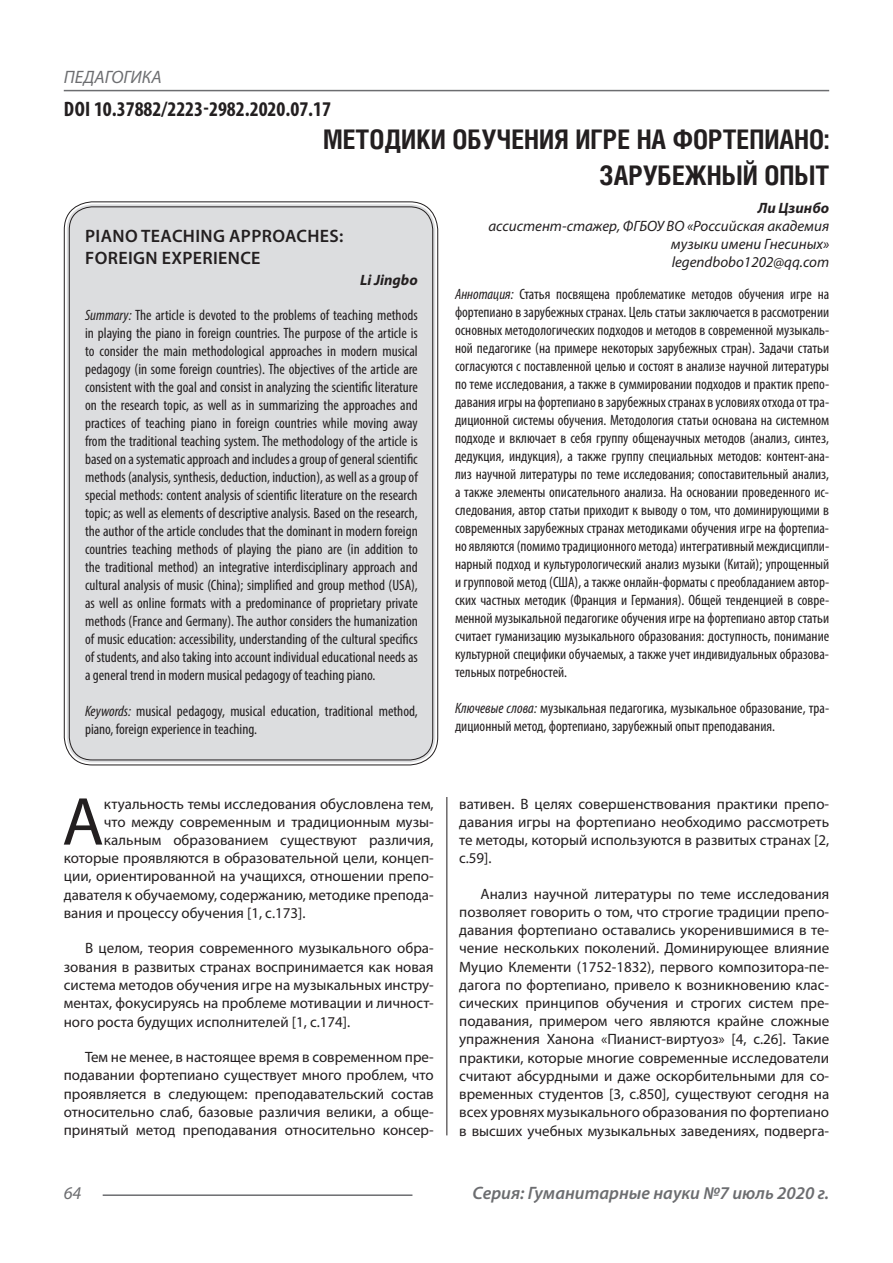
<style>
.page{position:relative;width:893px;height:1263px;background:#fff}
.page>*{position:absolute;margin:0;border:0;box-sizing:border-box;transform-origin:0 0}
.Статья_текст_первый{font:68.4px "Myriad Pro";color:#231f20}
.Статья_название{font:700 27px/36px "Helios Cond C";color:#231f20;text-align:right}
.ДОИ{font:700 condensed 21px "Myriad Pro";color:#231f20}
.Статья_название_англ{font:600 18px/21.6px "Myriad Pro";letter-spacing:.02em;color:#231f20}
.t1{font:italic 600 18px "Myriad Pro";color:#6c6d70}
.t2{font:italic 18px "Myriad Pro";color:#6c6d70}
.Статья_аннотация_тек{font:condensed 15px/18px "Myriad Pro";color:#231f20;text-align:justify}
.Статья_аннотация_анг{font:condensed 15px/18px "Myriad Pro";color:#231f20;text-align:justify}
.Статья_текст{font:15px/18.3px "Myriad Pro";color:#231f20;text-align:justify}
.Статья_текст_первый-2{font:15px "Myriad Pro";color:#231f20}
.Статья_автор_инфо{font:italic 15px/18px "Myriad Pro";color:#231f20;text-align:right}
.Статья_автор_инфо-2{font:italic 700 15px "Myriad Pro";color:#231f20}
.Статья_автор_англ{font:italic 700 15px "Myriad Pro";color:#231f20}
.s1{font-style:italic}
</style>
<div class="page">
<hr style="left:446px;top:128px;width:1px;height:1007px;background:#231f20">
<hr style="left:103px;top:1194px;width:309px;height:2px;background:#6c6d70">
<hr style="left:64px;top:90px;width:765px;height:1px;background:#6c6d70">
<div style="left:443px;top:127px;width:16px;height:670px;background:#fff"></div>
<div style="left:67px;top:204px;width:368px;height:558px;background:#dcdddf;border-radius:26px"></div>
<p class="t2" style="left:64px;top:66px;width:100px">ПЕДАГОГИКА</p>
<p class="ДОИ" style="left:64px;top:95px;width:269px">DOI 10.37882/2223-2982.2020.07.17</p>
<p class="Статья_название" style="left:323px;top:121px;width:508px">МЕТОДИКИ ОБУЧЕНИЯ ИГРЕ НА ФОРТЕПИАНО:<br>ЗАРУБЕЖНЫЙ ОПЫТ</p>
<p class="Статья_автор_инфо-2" style="left:758px;top:198px;width:73px">Ли Цзинбо</p>
<p class="Статья_автор_инфо" style="left:488px;top:216px;width:342px">ассистент-стажер, ФГБОУ ВО «Российская академия музыки имени Гнесиных»</p>
<p class="Статья_автор_инфо" style="left:672px;top:252px;width:159px">legendbobo1202@qq.com</p>
<p class="Статья_аннотация_тек" style="left:455px;top:285px;width:376px"><span class="s1">Аннотация:</span> Статья посвящена проблематике методов обучения игре на фортепиано в зарубежных странах. Цель статьи заключается в рассмотрении основных методологических подходов и методов в современной музыкаль&shy;ной педагогике (на примере некоторых зарубежных стран). Задачи статьи согласуются с поставленной целью и состоят в анализе научной литературы по теме исследования, а также в суммировании подходов и практик препо&shy;давания игры на фортепиано в зарубежных странах в условиях отхода от тра&shy;диционной системы обучения. Методология статьи основана на системном подходе и включает в себя группу общенаучных методов (анализ, синтез, дедукция, индукция), а также группу специальных методов: контент-ана&shy;лиз научной литературы по теме исследования; сопоставительный анализ, а также элементы описательного анализа. На основании проведенного ис&shy;следования, автор статьи приходит к выводу о том, что доминирующими в современных зарубежных странах методиками обучения игре на фортепиа&shy;но являются (помимо традиционного метода) интегративный междисципли&shy;нарный подход и культурологический анализ музыки (Китай); упрощенный и групповой метод (США), а также онлайн-форматы с преобладанием автор&shy;ских частных методик (Франция и Германия). Общей тенденцией в совре&shy;менной музыкальной педагогике обучения игре на фортепиано автор статьи считает гуманизацию музыкального образования: доступность, понимание культурной специфики обучаемых, а также учет индивидуальных образова&shy;тельных потребностей.</p>
<p class="Статья_аннотация_тек" style="left:455px;top:699px;width:376px"><span class="s1">Ключевые слова:</span> музыкальная педагогика, музыкальное образование, тра&shy;диционный метод, фортепиано, зарубежный опыт преподавания.</p>
<p class="Статья_название_англ" style="left:85px;top:225px;width:260px">PIANO TEACHING APPROACHES:<br>FOREIGN EXPERIENCE</p>
<p class="Статья_автор_англ" style="left:360px;top:271px;width:59px">Li Jingbo</p>
<p class="Статья_аннотация_анг" style="left:85px;top:306px;width:334px"><span class="s1">Summary:</span> The article is devoted to the problems of teaching methods in playing the piano in foreign countries. The purpose of the article is to consider the main methodological approaches in modern musical pedagogy (in some foreign countries). The objectives of the article are consistent with the goal and consist in analyzing the scientific literature on the research topic, as well as in summarizing the approaches and practices of teaching piano in foreign countries while moving away from the traditional teaching system. The methodology of the article is based on a systematic approach and includes a group of general scientific methods (analysis, synthesis, deduction, induction), as well as a group of special methods: content analysis of scientific literature on the research topic; as well as elements of descriptive analysis. Based on the research, the author of the article concludes that the dominant in modern foreign countries teaching methods of playing the piano are (in addition to the traditional method) an integrative interdisciplinary approach and cultural analysis of music (China); simplified and group method (USA), as well as online formats with a predominance of proprietary private methods (France and Germany). The author considers the humanization of music education: accessibility, understanding of the cultural specifics of students, and also taking into account individual educational needs as a general trend in modern musical pedagogy of teaching piano.</p>
<p class="Статья_аннотация_анг" style="left:85px;top:702px;width:334px"><span class="s1">Keywords:</span> musical pedagogy, musical education, traditional method, piano, foreign experience in teaching.</p>
<p class="Статья_текст_первый" style="left:62px;top:779px;width:43px">А</p>
<p class="Статья_текст_первый-2" style="left:104px;top:794px;width:331px">ктуальность темы исследования обусловлена тем,</p>
<p class="Статья_текст_первый-2" style="left:104px;top:812px;width:331px">что между современным и традиционным музы-</p>
<p class="Статья_текст_первый-2" style="left:104px;top:830px;width:331px">кальным образованием существуют различия,</p>
<p class="Статья_текст_первый-2" style="left:64px;top:849px;width:371px">которые проявляются в образовательной цели, концеп-</p>
<p class="Статья_текст_первый-2" style="left:64px;top:867px;width:371px">ции, ориентированной на учащихся, отношении препо-</p>
<p class="Статья_текст_первый-2" style="left:64px;top:885px;width:371px">давателя к обучаемому, содержанию, методике препода-</p>
<p class="Статья_текст_первый-2" style="left:64px;top:904px;width:243px">вания и процессу обучения [1, с.173].</p>
<p class="Статья_текст" style="left:64px;top:939px;width:371px;text-indent:21px">В целом, теория современного музыкального обра&shy;зования в развитых странах воспринимается как новая система методов обучения игре на музыкальных инстру&shy;ментах, фокусируясь на проблеме мотивации и личност&shy;ного роста будущих исполнителей [1, c.174].</p>
<p class="Статья_текст" style="left:64px;top:1048px;width:371px;text-indent:21px">Тем не менее, в настоящее время в современном пре&shy;подавании фортепиано существует много проблем, что проявляется в следующем: преподавательский состав относительно слаб, базовые различия велики, а обще&shy;принятый метод преподавания относительно консер-</p>
<p class="Статья_текст" style="left:459px;top:794px;width:371px">вативен. В целях совершенствования практики препо&shy;давания игры на фортепиано необходимо рассмотреть те методы, который используются в развитых странах [2, c.59].</p>
<p class="Статья_текст" style="left:459px;top:884px;width:371px;text-indent:21px">Анализ научной литературы по теме исследования позволяет говорить о том, что строгие традиции препо&shy;давания фортепиано оставались укоренившимися в те&shy;чение нескольких поколений. Доминирующее влияние Муцио Клементи (1752-1832), первого композитора-пе&shy;дагога по фортепиано, привело к возникновению клас&shy;сических принципов обучения и строгих систем пре&shy;подавания, примером чего являются крайне сложные упражнения Ханона «Пианист-виртуоз» [4, c.26]. Такие практики, которые многие современные исследователи считают абсурдными и даже оскорбительными для со&shy;временных студентов [3, c.850], существуют сегодня на всех уровнях музыкального образования по фортепиано в высших учебных музыкальных заведениях, подверга-</p>
<p class="t2" style="left:64px;top:1182px;width:19px">64</p>
<p class="t1" style="left:473px;top:1182px;width:358px">Серия: Гуманитарные науки №7 июль 2020 г.</p>
</div>
